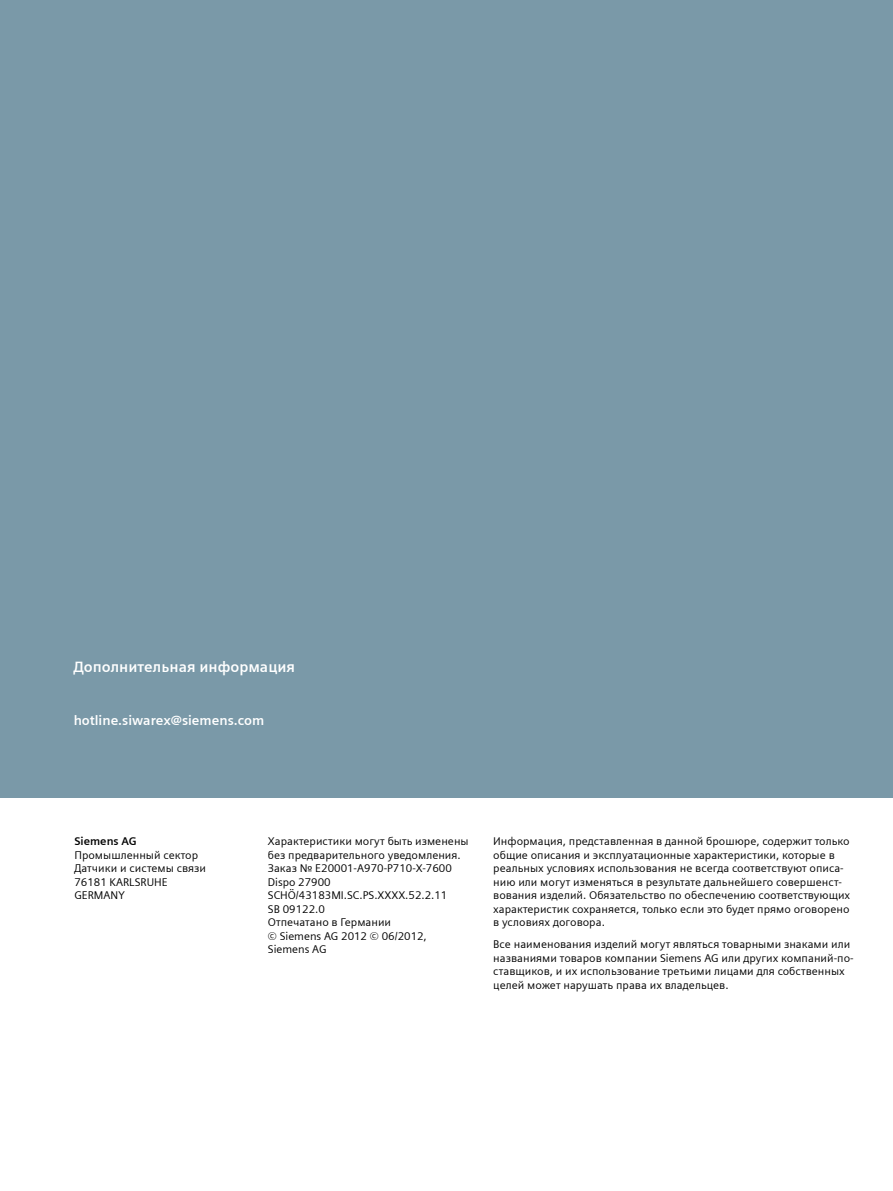
<style>
.page{position:relative;width:893px;height:1191px;background:#fff}
.page>*{position:absolute;margin:0;border:0;box-sizing:border-box;transform-origin:0 0}
.t1{font:700 15px "Siemens Sans";color:#fff}
.t2{font:700 13.5px "Siemens Sans";color:#fff}
.t3{font:11.25px/13.5px "Siemens Sans";color:#000}
.t4{font:700 11.25px "Siemens Sans";color:#000}
</style>
<div class="page">
<div style="left:0;top:0;width:893px;height:797px;background:#7a99a8"></div>
<h1 class="t1" style="left:74px;top:658px;width:223px">Дополнительная информация</h1>
<p class="t2" style="left:74px;top:712px;width:192px">hotline.siwarex@siemens.com</p>
<p class="t4" style="left:74px;top:835px;width:64px">Siemens AG</p>
<p class="t3" style="left:74px;top:848px;width:133px">Промышленный сектор<br>Датчики и системы связи<br>76181 KARLSRUHE<br>GERMANY</p>
<p class="t3" style="left:268px;top:834px;width:202px">Характеристики могут быть изменены без предварительного уведомления.<br>Заказ № E20001-A970-P710-X-7600<br>Dispo 27900<br>SCHÖ/43183MI.SC.PS.XXXX.52.2.11<br>SB 09122.0<br>Отпечатано в Германии<br>© Siemens AG 2012 © 06/2012,<br>Siemens AG</p>
<p class="t3" style="left:493px;top:834px;width:358px">Информация, представленная в данной брошюре, содержит только общие описания и эксплуатационные характеристики, которые в реальных условиях использования не всегда соответствуют описа&shy;нию или могут изменяться в результате дальнейшего совершенст&shy;вования изделий. Обязательство по обеспечению соответствующих характеристик сохраняется, только если это будет прямо оговорено в условиях договора.</p>
<p class="t3" style="left:493px;top:937px;width:362px">Все наименования изделий могут являться товарными знаками или названиями товаров компании Siemens AG или других компаний-по&shy;ставщиков, и их использование третьими лицами для собственных целей может нарушать права их владельцев.</p>
</div>
